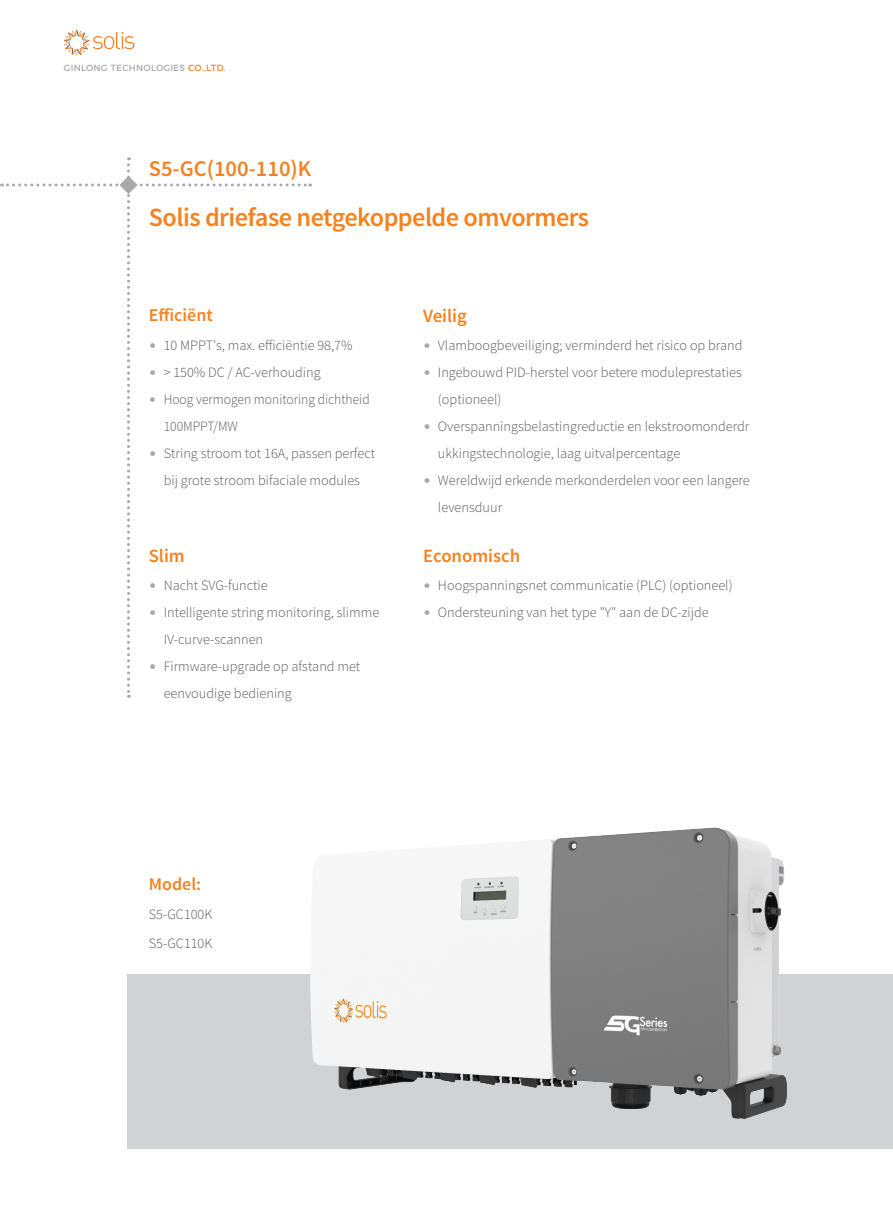
<style>
.page{position:relative;width:893px;height:1212px;background:#fff}
.page>*{position:absolute;margin:0;border:0;box-sizing:border-box;transform-origin:0 0}
.t1{font:600 26.25px "Source Sans Pro";letter-spacing:-.02em;color:#f58220}
.t2{font:600 22.5px "Source Sans Pro";color:#f58220}
.t3{font:600 18.75px "Source Sans Pro";color:#f58220}
.t4{font:600 18px "Source Sans Pro";color:#f58220}
.t5{font:300 14.25px/27px "Source Sans Pro";color:#57585a}
.t6{font:300 14.25px/27px "Source Sans Pro";color:#57585a;scale:.95 1}
.t7{font:9px "Montserrat";letter-spacing:.025em;color:#a8a9ad}
.s1{color:#f58220}
.s2{color:#a8a9ad}
</style>
<div class="page">
<div style="left:128px;top:974px;width:765px;height:174px;background:#d1d2d4"></div>
<svg style="left:64px;top:30px;width:70px;height:25px"></svg>
<img style="left:311px;top:827px;width:476px;height:291px">
<svg style="left:1px;top:157px;width:310px;height:541px"></svg>
<p class="t7" style="left:64px;top:61px;width:163px">GINLONG TECHNOLOGIES <span class="s1">CO.,LTD.</span></p>
<h2 class="t2" style="left:149px;top:154px;width:164px">S5-GC(100-110)K</h2>
<h1 class="t1" style="left:149px;top:201px;width:442px">Solis driefase netgekoppelde omvormers</h1>
<p class="t4" style="left:149px;top:304px;width:66px">Efficiënt</p>
<p class="t5" style="left:149px;top:332px;width:205px"><span class="s2">•</span> 10 MPPT's, max. efficiëntie 98,7%</p>
<p class="t5" style="left:149px;top:359px;width:173px"><span class="s2">•</span> &gt; 150% DC / AC-verhouding</p>
<p class="t6" style="left:164px;top:386px;width:218px;text-indent:-15px"><span class="s2">•</span> Hoog vermogen monitoring dichtheid<br>100MPPT/MW</p>
<p class="t5" style="left:149px;top:440px;width:228px;text-align:center"><span class="s2">•</span> String stroom tot 16A, passen perfect bij grote stroom bifaciale modules</p>
<h3 class="t3" style="left:149px;top:543px;width:37px">Slim</h3>
<p class="t5" style="left:149px;top:572px;width:120px"><span class="s2">•</span> Nacht SVG-functie</p>
<p class="t5" style="left:164px;top:599px;width:217px;text-indent:-15px"><span class="s2">•</span> Intelligente string monitoring, slimme<br>IV-curve-scannen</p>
<p class="t5" style="left:164px;top:653px;width:198px;text-indent:-15px"><span class="s2">•</span> Firmware-upgrade op afstand met eenvoudige bediening</p>
<h3 class="t3" style="left:423px;top:304px;width:45px">Veilig</h3>
<p class="t5" style="left:423px;top:332px;width:321px"><span class="s2">•</span> Vlamboogbeveiliging; verminderd het risico op brand</p>
<p class="t5" style="left:438px;top:359px;width:305px;text-indent:-15px"><span class="s2">•</span> Ingebouwd PID-herstel voor betere moduleprestaties (optioneel)</p>
<p class="t5" style="left:438px;top:413px;width:313px;text-indent:-15px"><span class="s2">•</span> Overspanningsbelastingreductie en lekstroomonderdr ukkingstechnologie, laag uitvalpercentage</p>
<p class="t5" style="left:438px;top:467px;width:313px;text-indent:-15px"><span class="s2">•</span> Wereldwijd erkende merkonderdelen voor een langere levensduur</p>
<h3 class="t3" style="left:423px;top:543px;width:99px">Economisch</h3>
<p class="t5" style="left:423px;top:572px;width:311px"><span class="s2">•</span> Hoogspanningsnet communicatie (PLC) (optioneel)</p>
<p class="t5" style="left:423px;top:599px;width:287px"><span class="s2">•</span> Ondersteuning van het type "Y" aan de DC-zijde</p>
<p class="t4" style="left:149px;top:873px;width:54px">Model:</p>
<p class="t5" style="left:149px;top:899px;width:65px;line-height:29.5px">S5-GC100K<br>S5-GC110K</p>
</div>
